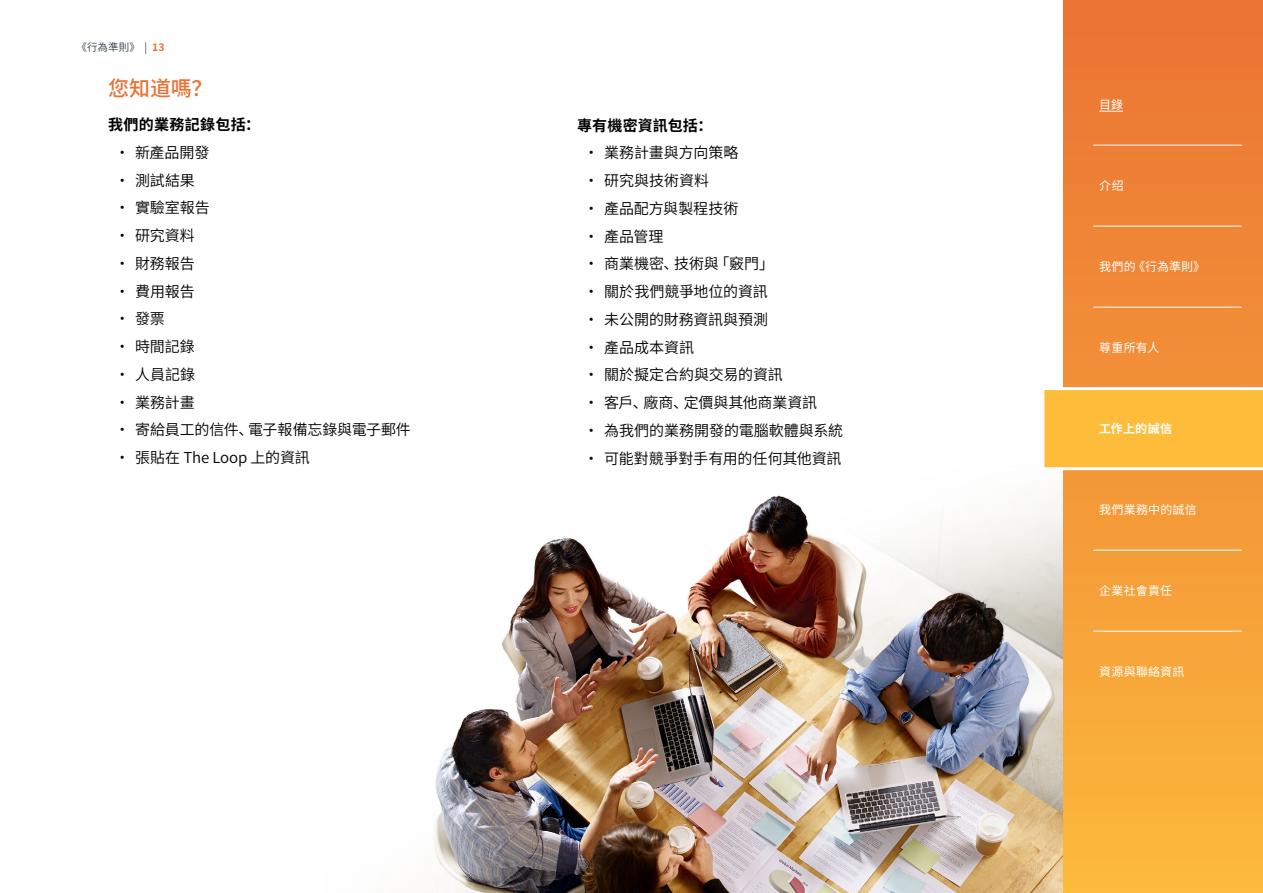
<style>
.page{position:relative;width:1263px;height:893px;background:#fff}
.page>*{position:absolute;margin:0;border:0;box-sizing:border-box;transform-origin:0 0}
.t1{font:500 21px "Source Han Sans CN";color:#eb7133}
.t2{font:15px "Source Han Sans CN";letter-spacing:-.005em;color:#000}
.t3{font:700 15px "Source Han Sans CN";letter-spacing:.015em;color:#000}
.t4{font:12px "Source Han Sans CN";letter-spacing:.02em;color:#fff}
.t5{font:700 12px "Source Han Sans CN";letter-spacing:.015em;color:#fff}
.t6{font:10.5px "Source Han Sans CN";color:#313d44}
.s1{font-weight:700;color:#eb7133}
</style>
<div class="page">
<div style="left:1063px;top:0;width:200px;height:893px;background:linear-gradient(to bottom,#ea7334,#fcb93b)"></div>
<div style="left:1079px;top:387px;width:184px;height:83px;background:#fdbd3b"></div>
<hr style="left:1093px;top:145px;width:149px;height:1px;background:#fff">
<hr style="left:1093px;top:226px;width:149px;height:1px;background:#fff">
<hr style="left:1093px;top:307px;width:149px;height:1px;background:#fff">
<hr style="left:1093px;top:388px;width:149px;height:1px;background:#fff">
<hr style="left:1093px;top:469px;width:149px;height:1px;background:#fff">
<hr style="left:1093px;top:550px;width:149px;height:1px;background:#fff">
<hr style="left:1093px;top:631px;width:149px;height:1px;background:#fff">
<svg style="left:1099px;top:111px;width:24px;height:1px"></svg>
<img style="left:434px;top:0;width:645px;height:893px">
<p class="t6" style="left:77px;top:41px;width:90px">《行為準則》 | <span class="s1">13</span></p>
<h1 class="t1" style="left:108px;top:76px;width:106px">您知道嗎？</h1>
<p class="t3" style="left:108px;top:116px;width:154px">我們的業務記錄包括：</p>
<p class="t2" style="left:115px;top:144px;width:96px">• 新產品開發</p>
<p class="t2" style="left:115px;top:172px;width:82px">• 測試結果</p>
<p class="t2" style="left:115px;top:199px;width:96px">• 實驗室報告</p>
<p class="t2" style="left:115px;top:227px;width:81px">• 研究資料</p>
<p class="t2" style="left:115px;top:255px;width:82px">• 財務報告</p>
<p class="t2" style="left:115px;top:283px;width:82px">• 費用報告</p>
<p class="t2" style="left:115px;top:310px;width:51px">• 發票</p>
<p class="t2" style="left:115px;top:338px;width:82px">• 時間記錄</p>
<p class="t2" style="left:115px;top:366px;width:82px">• 人員記錄</p>
<p class="t2" style="left:115px;top:394px;width:82px">• 業務計畫</p>
<p class="t2" style="left:115px;top:421px;width:298px">• 寄給員工的信件、電子報備忘錄與電子郵件</p>
<p class="t2" style="left:115px;top:449px;width:197px">• 張貼在 The Loop 上的資訊</p>
<p class="t3" style="left:577px;top:117px;width:137px">專有機密資訊包括：</p>
<p class="t2" style="left:584px;top:144px;width:156px">• 業務計畫與方向策略</p>
<p class="t2" style="left:584px;top:172px;width:127px">• 研究與技術資料</p>
<p class="t2" style="left:584px;top:200px;width:156px">• 產品配方與製程技術</p>
<p class="t2" style="left:584px;top:228px;width:81px">• 產品管理</p>
<p class="t2" style="left:584px;top:255px;width:192px">• 商業機密、技術與「竅門」</p>
<p class="t2" style="left:584px;top:283px;width:185px">• 關於我們競爭地位的資訊</p>
<p class="t2" style="left:584px;top:311px;width:186px">• 未公開的財務資訊與預測</p>
<p class="t2" style="left:584px;top:339px;width:112px">• 產品成本資訊</p>
<p class="t2" style="left:584px;top:366px;width:200px">• 關於擬定合約與交易的資訊</p>
<p class="t2" style="left:584px;top:394px;width:235px">• 客戶、廠商、定價與其他商業資訊</p>
<p class="t2" style="left:584px;top:422px;width:261px">• 為我們的業務開發的電腦軟體與系統</p>
<p class="t2" style="left:584px;top:450px;width:259px">• 可能對競爭對手有用的任何其他資訊</p>
<p class="t4" style="left:1099px;top:98px;width:25px">目錄</p>
<p class="t4" style="left:1099px;top:179px;width:26px">介绍</p>
<p class="t4" style="left:1099px;top:260px;width:108px">我們的《行為準則》</p>
<p class="t4" style="left:1099px;top:341px;width:62px">尊重所有人</p>
<p class="t5" style="left:1099px;top:422px;width:74px">工作上的誠信</p>
<p class="t4" style="left:1099px;top:503px;width:99px">我們業務中的誠信</p>
<p class="t4" style="left:1099px;top:584px;width:75px">企業社會責任</p>
<p class="t4" style="left:1099px;top:665px;width:87px">資源與聯絡資訊</p>
</div>
